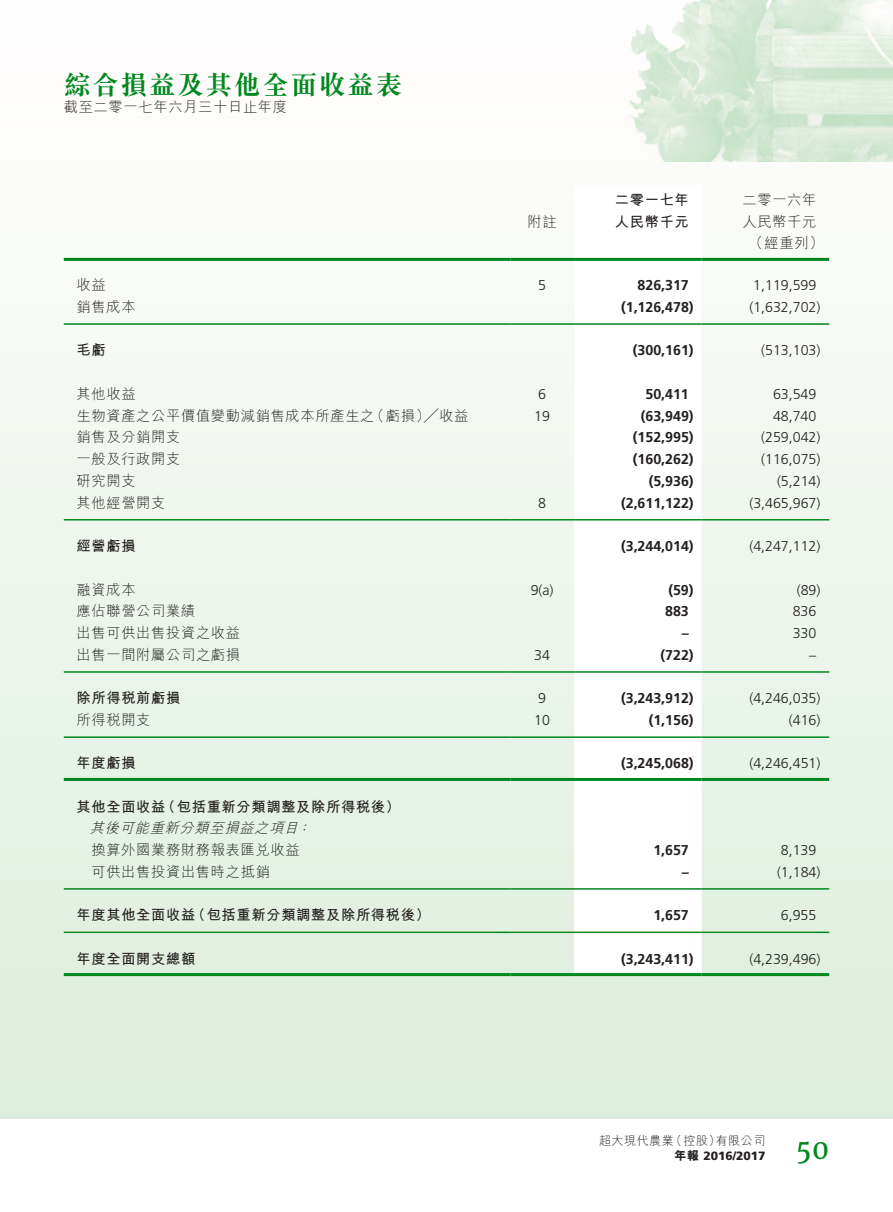
<style>
.page{position:relative;width:893px;height:1212px;background:#fff}
.page>*{position:absolute;margin:0;border:0;box-sizing:border-box;transform-origin:0 0}
.t1{font:700 27px "M Sung HK";letter-spacing:.05em;color:#00881e}
.t2{font:27px "Merriweather";color:#00881e}
.Body_Text{font:300 14.25px "Frutiger LT Std";color:#231f20}
.Body_Text-2{font:300 14.25px "M Hei HK";letter-spacing:.05em;color:#231f20}
.Body_Text-3{font:700 14.25px "Frutiger LT Std";color:#231f20}
.Body_Text-4{font:700 14.25px "M Hei HK";letter-spacing:.05em;color:#231f20}
.Body_Text-5{font:italic 300 14.25px "M Hei HK";color:#231f20}
.t3{font:300 12px "M Hei HK";letter-spacing:.05em;color:#231f20}
.t4{font:900 12px "Frutiger LT Std";color:#231f20}
.s1{font-family:"M Hei HK";font-weight:800}
</style>
<div class="page">
<div style="left:0;top:0;width:893px;height:1118px;background:linear-gradient(to bottom,#fffeff,#dbeedc)"></div>
<img style="left:590px;top:0;width:303px;height:162px">
<svg style="left:0;top:0;width:1px;height:1118px"></svg>
<svg style="left:574px;top:185px;width:128px;height:788px"></svg>
<hr style="left:64px;top:258px;width:446px;height:3px;background:#00881e">
<hr style="left:510px;top:258px;width:64px;height:3px;background:#00881e">
<hr style="left:574px;top:258px;width:128px;height:3px;background:#00881e">
<hr style="left:702px;top:258px;width:127px;height:3px;background:#00881e">
<hr style="left:64px;top:323px;width:446px;height:2px;background:#00881e">
<hr style="left:510px;top:323px;width:64px;height:2px;background:#00881e">
<hr style="left:574px;top:323px;width:128px;height:2px;background:#00881e">
<hr style="left:702px;top:323px;width:127px;height:2px;background:#00881e">
<hr style="left:64px;top:519px;width:446px;height:1px;background:#00881e">
<hr style="left:510px;top:519px;width:64px;height:1px;background:#00881e">
<hr style="left:574px;top:519px;width:128px;height:1px;background:#00881e">
<hr style="left:702px;top:519px;width:127px;height:1px;background:#00881e">
<hr style="left:64px;top:671px;width:446px;height:2px;background:#00881e">
<hr style="left:510px;top:671px;width:64px;height:2px;background:#00881e">
<hr style="left:574px;top:671px;width:128px;height:2px;background:#00881e">
<hr style="left:702px;top:671px;width:127px;height:2px;background:#00881e">
<hr style="left:64px;top:736px;width:446px;height:2px;background:#00881e">
<hr style="left:510px;top:736px;width:64px;height:2px;background:#00881e">
<hr style="left:574px;top:736px;width:128px;height:2px;background:#00881e">
<hr style="left:702px;top:736px;width:127px;height:2px;background:#00881e">
<hr style="left:64px;top:778px;width:446px;height:3px;background:#00881e">
<hr style="left:510px;top:778px;width:64px;height:3px;background:#00881e">
<hr style="left:574px;top:778px;width:128px;height:3px;background:#00881e">
<hr style="left:702px;top:778px;width:127px;height:3px;background:#00881e">
<hr style="left:64px;top:888px;width:446px;height:2px;background:#00881e">
<hr style="left:510px;top:888px;width:64px;height:2px;background:#00881e">
<hr style="left:574px;top:888px;width:128px;height:2px;background:#00881e">
<hr style="left:702px;top:888px;width:127px;height:2px;background:#00881e">
<hr style="left:64px;top:931px;width:446px;height:2px;background:#00881e">
<hr style="left:510px;top:931px;width:64px;height:2px;background:#00881e">
<hr style="left:574px;top:931px;width:128px;height:2px;background:#00881e">
<hr style="left:702px;top:931px;width:127px;height:2px;background:#00881e">
<hr style="left:64px;top:973px;width:446px;height:3px;background:#00881e">
<hr style="left:510px;top:973px;width:64px;height:3px;background:#00881e">
<hr style="left:574px;top:973px;width:128px;height:3px;background:#00881e">
<hr style="left:702px;top:973px;width:127px;height:3px;background:#00881e">
<p class="t1" style="left:64px;top:72px;width:340px">綜合損益及其他全面收益表</p>
<p class="Body_Text-2" style="left:64px;top:100px;width:225px">截至二零一七年六月三十日止年度</p>
<p class="Body_Text-4" style="left:615px;top:189px;width:75px">二零一七年</p>
<p class="Body_Text-2" style="left:742px;top:192px;width:75px">二零一六年</p>
<p class="Body_Text-2" style="left:528px;top:214px;width:31px">附註</p>
<p class="Body_Text-4" style="left:615px;top:211px;width:75px">人民幣千元</p>
<p class="Body_Text-2" style="left:742px;top:214px;width:75px">人民幣千元</p>
<p class="Body_Text-2" style="left:77px;top:278px;width:31px">收益</p>
<p class="Body_Text" style="left:538px;top:277px;width:9px">5</p>
<p class="Body_Text-3" style="left:638px;top:277px;width:53px">826,317</p>
<p class="Body_Text-2" style="left:749px;top:236px;width:76px">（經重列(</p>
<p class="Body_Text" style="left:753px;top:277px;width:65px">1,119,599</p>
<p class="Body_Text-2" style="left:77px;top:299px;width:61px">銷售成本</p>
<p class="Body_Text-3" style="left:621px;top:299px;width:74px">)1,126,478(</p>
<p class="Body_Text" style="left:749px;top:299px;width:73px">)1,632,702(</p>
<p class="Body_Text-4" style="left:77px;top:340px;width:31px">毛虧</p>
<p class="Body_Text-3" style="left:633px;top:342px;width:62px">)300,161(</p>
<p class="Body_Text" style="left:761px;top:342px;width:61px">)513,103(</p>
<p class="Body_Text-2" style="left:77px;top:386px;width:61px">其他收益</p>
<p class="Body_Text" style="left:538px;top:386px;width:9px">6</p>
<p class="Body_Text-3" style="left:645px;top:385px;width:45px">50,411</p>
<p class="Body_Text" style="left:773px;top:386px;width:45px">63,549</p>
<p class="Body_Text-2" style="left:370px;top:408px;width:100px">（虧損）╱收益</p>
<p class="Body_Text-2" style="left:77px;top:408px;width:299px">生物資產之公平價值變動減銷售成本所產生之</p>
<p class="Body_Text" style="left:534px;top:408px;width:17px">19</p>
<p class="Body_Text-3" style="left:641px;top:407px;width:54px">)63,949(</p>
<p class="Body_Text" style="left:773px;top:408px;width:45px">48,740</p>
<p class="Body_Text-2" style="left:77px;top:430px;width:105px">銷售及分銷開支</p>
<p class="Body_Text-3" style="left:633px;top:429px;width:62px">)152,995(</p>
<p class="Body_Text" style="left:761px;top:429px;width:61px">)259,042(</p>
<p class="Body_Text-2" style="left:77px;top:452px;width:105px">一般及行政開支</p>
<p class="Body_Text-3" style="left:633px;top:451px;width:62px">)160,262(</p>
<p class="Body_Text" style="left:761px;top:451px;width:61px">)116,075(</p>
<p class="Body_Text-2" style="left:77px;top:473px;width:61px">研究開支</p>
<p class="Body_Text-3" style="left:649px;top:472px;width:46px">)5,936(</p>
<p class="Body_Text" style="left:777px;top:473px;width:45px">)5,214(</p>
<p class="Body_Text-2" style="left:77px;top:495px;width:90px">其他經營開支</p>
<p class="Body_Text" style="left:538px;top:495px;width:9px">8</p>
<p class="Body_Text-3" style="left:621px;top:494px;width:74px">)2,611,122(</p>
<p class="Body_Text" style="left:749px;top:495px;width:73px">)3,465,967(</p>
<p class="Body_Text-4" style="left:77px;top:535px;width:61px">經營虧損</p>
<p class="Body_Text-3" style="left:621px;top:538px;width:74px">)3,244,014(</p>
<p class="Body_Text" style="left:749px;top:538px;width:73px">)4,247,112(</p>
<p class="Body_Text-2" style="left:77px;top:582px;width:61px">融資成本</p>
<p class="Body_Text" style="left:531px;top:582px;width:24px">(a(9</p>
<p class="Body_Text-3" style="left:668px;top:581px;width:27px">)59(</p>
<p class="Body_Text" style="left:797px;top:582px;width:25px">)89(</p>
<p class="Body_Text-2" style="left:77px;top:604px;width:120px">應佔聯營公司業績</p>
<p class="Body_Text-3" style="left:665px;top:603px;width:25px">883</p>
<p class="Body_Text" style="left:793px;top:603px;width:25px">836</p>
<p class="Body_Text-2" style="left:77px;top:625px;width:165px">出售可供出售投資之收益</p>
<p class="Body_Text-3" style="left:682px;top:625px;width:9px">–</p>
<p class="Body_Text" style="left:793px;top:625px;width:25px">330</p>
<p class="Body_Text-2" style="left:77px;top:647px;width:165px">出售一間附屬公司之虧損</p>
<p class="Body_Text" style="left:534px;top:647px;width:17px">34</p>
<p class="Body_Text-3" style="left:660px;top:646px;width:35px">)722(</p>
<p class="Body_Text" style="left:809px;top:647px;width:9px">–</p>
<p class="Body_Text-4" style="left:77px;top:688px;width:105px">除所得稅前虧損</p>
<p class="Body_Text" style="left:538px;top:690px;width:9px">9</p>
<p class="Body_Text-3" style="left:621px;top:690px;width:74px">)3,243,912(</p>
<p class="Body_Text" style="left:749px;top:690px;width:73px">)4,246,035(</p>
<p class="Body_Text-2" style="left:77px;top:712px;width:75px">所得稅開支</p>
<p class="Body_Text" style="left:534px;top:712px;width:17px">10</p>
<p class="Body_Text-3" style="left:649px;top:712px;width:46px">)1,156(</p>
<p class="Body_Text" style="left:789px;top:712px;width:33px">)416(</p>
<p class="Body_Text-4" style="left:77px;top:753px;width:61px">年度虧損</p>
<p class="Body_Text-3" style="left:621px;top:755px;width:74px">)3,245,068(</p>
<p class="Body_Text" style="left:749px;top:755px;width:73px">)4,246,451(</p>
<p class="Body_Text-4" style="left:161px;top:796px;width:240px">（包括重新分類調整及除所得稅後(</p>
<p class="Body_Text-4" style="left:77px;top:796px;width:90px">其他全面收益</p>
<p class="Body_Text-5" style="left:90px;top:821px;width:214px">其後可能重新分類至損益之項目</p>
<p class="Body_Text-5" style="left:297px;top:821px;width:20px">：</p>
<p class="Body_Text-2" style="left:91px;top:842px;width:210px">換算外國業務財務報表匯兌收益</p>
<p class="Body_Text-3" style="left:653px;top:842px;width:37px">1,657</p>
<p class="Body_Text" style="left:781px;top:842px;width:37px">8,139</p>
<p class="Body_Text-2" style="left:91px;top:864px;width:180px">可供出售投資出售時之抵銷</p>
<p class="Body_Text-3" style="left:682px;top:863px;width:9px">–</p>
<p class="Body_Text" style="left:777px;top:864px;width:45px">)1,184(</p>
<p class="Body_Text-4" style="left:191px;top:904px;width:240px">（包括重新分類調整及除所得稅後(</p>
<p class="Body_Text-4" style="left:77px;top:904px;width:120px">年度其他全面收益</p>
<p class="Body_Text-3" style="left:653px;top:907px;width:37px">1,657</p>
<p class="Body_Text" style="left:781px;top:907px;width:37px">6,955</p>
<p class="Body_Text-4" style="left:77px;top:948px;width:120px">年度全面開支總額</p>
<p class="Body_Text-3" style="left:621px;top:950px;width:74px">)3,243,411(</p>
<p class="Body_Text" style="left:749px;top:951px;width:73px">)4,239,496(</p>
<p class="t3" style="left:670px;top:1134px;width:52px">（控股）</p>
<p class="t3" style="left:599px;top:1134px;width:76px">超大現代農業</p>
<p class="t3" style="left:716px;top:1134px;width:51px">有限公司</p>
<p class="t4" style="left:675px;top:1149px;width:92px"><span class="s1">年報</span> 2016/2017</p>
<p class="t2" style="left:796px;top:1133px;width:35px">50</p>
</div>
